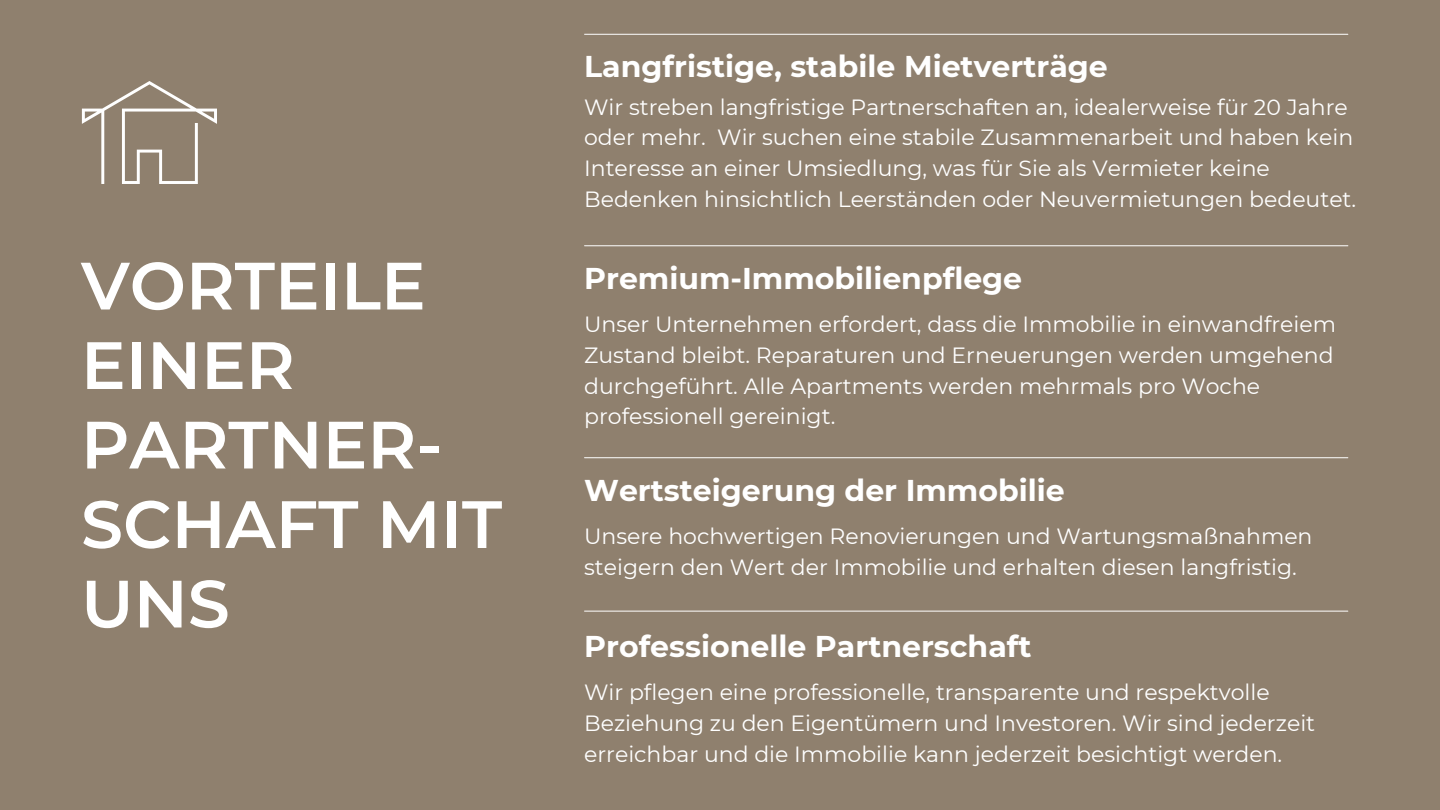
<style>
.page{position:relative;width:1440px;height:810px;background:#8f806e}
.page>*{position:absolute;margin:0;border:0;box-sizing:border-box;transform-origin:0 0}
.t1{font:600 66.8px/79.5px "Montserrat";color:#fff}
.t2{font:700 30px "Montserrat";color:#fff}
.t3{font:22px/30.8px "Montserrat";color:#fff}
</style>
<div class="page">
<hr style="left:585px;top:34px;width:763px;height:1px;background:#fff">
<hr style="left:585px;top:245px;width:763px;height:1px;background:#fff">
<hr style="left:585px;top:457px;width:763px;height:1px;background:#fff">
<hr style="left:585px;top:611px;width:763px;height:1px;background:#fff">
<svg style="left:82px;top:81px;width:135px;height:103px"></svg>
<p class="t1" style="left:81px;top:246px;width:423px">VORTEILE<br>EINER<br>PARTNER-<br>SCHAFT MIT<br>UNS</p>
<p class="t2" style="left:584px;top:48px;width:525px">Langfristige, stabile Mietverträge</p>
<p class="t3" style="left:584px;top:91px;width:774px">Wir streben langfristige Partnerschaften an, idealerweise für 20 Jahre oder mehr. Wir suchen eine stabile Zusammenarbeit und haben kein Interesse an einer Umsiedlung, was für Sie als Vermieter keine Bedenken hinsichtlich Leerständen oder Neuvermietungen bedeutet.</p>
<h1 class="t2" style="left:584px;top:260px;width:440px">Premium-Immobilienpflege</h1>
<h2 class="t3" style="left:584px;top:309px;width:753px">Unser Unternehmen erfordert, dass die Immobilie in einwandfreiem Zustand bleibt. Reparaturen und Erneuerungen werden umgehend durchgeführt. Alle Apartments werden mehrmals pro Woche professionell gereinigt.</h2>
<p class="t2" style="left:584px;top:472px;width:482px">Wertsteigerung der Immobilie</p>
<p class="t3" style="left:584px;top:521px;width:730px">Unsere hochwertigen Renovierungen und Wartungsmaßnahmen steigern den Wert der Immobilie und erhalten diesen langfristig.</p>
<h2 class="t2" style="left:584px;top:628px;width:449px">Professionelle Partnerschaft</h2>
<p class="t3" style="left:584px;top:677px;width:733px">Wir pflegen eine professionelle, transparente und respektvolle<br>Beziehung zu den Eigentümern und Investoren. Wir sind jederzeit erreichbar und die Immobilie kann jederzeit besichtigt werden.</p>
</div>
